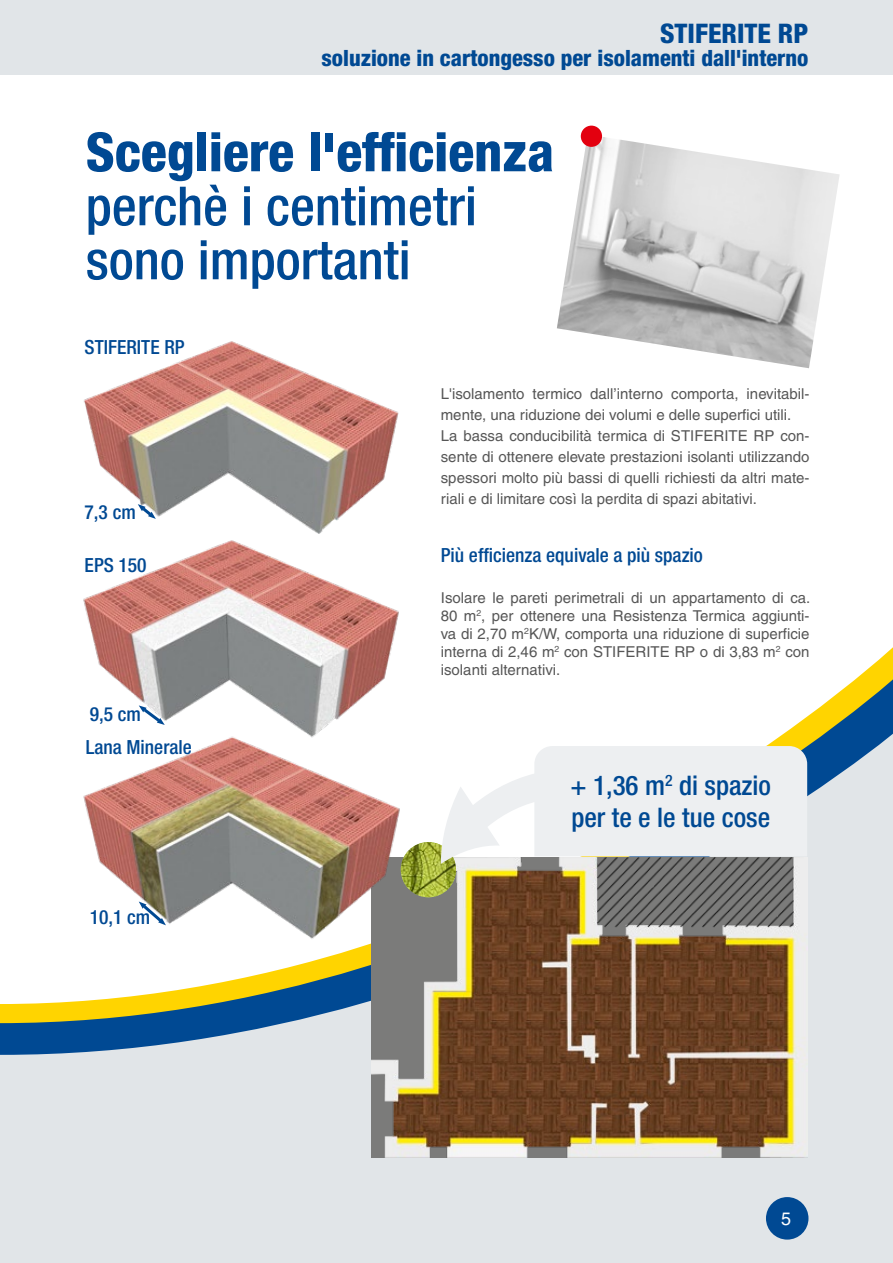
<style>
.page{position:relative;width:893px;height:1263px;background:#fff}
.page>*{position:absolute;margin:0;border:0;box-sizing:border-box;transform-origin:0 0}
.t1{font:500 condensed 54px/54px "Helvetica Neue";color:#004993}
.t2{font:800 condensed 54px "Helvetica Neue";color:#004993}
.t3{font:500 condensed 27px/32.4px "Helvetica Neue";color:#004993}
.t4{font:800 condensed 27px "Helvetica Neue";color:#004993}
.t5{font:800 condensed 22.5px "Helvetica Neue";color:#004993}
.t6{font:500 condensed 19.5px "Helvetica Neue";color:#004993}
.t7{font:18px "Helvetica";color:#fff}
.t8{font:15px/21px "Helvetica";color:#565656}
</style>
<div class="page">
<svg style="left:798px;top:668px;width:95px;height:55px"></svg>
<svg style="left:0;top:723px;width:893px;height:540px;fill:#e1e5e8"></svg>
<div style="left:0;top:0;width:893px;height:74px;background:#e1e5e8"></div>
<div style="left:766px;top:1197px;width:42px;height:42px;background:#004993;border-radius:50%"></div>
<img style="left:372px;top:857px;width:436px;height:301px">
<img style="left:401px;top:842px;width:55px;height:55px;border-radius:28px">
<svg style="left:441px;top:746px;width:366px;height:118px"></svg>
<img style="left:557px;top:135px;width:283px;height:233px">
<div style="left:581px;top:126px;width:21px;height:21px;background:#e3000f;border-radius:50%"></div>
<img style="left:84px;top:341px;width:315px;height:173px">
<img style="left:66px;top:723px;width:335px;height:224px">
<img style="left:65px;top:514px;width:335px;height:231px">
<svg style="left:138px;top:504px;width:18px;height:15px"></svg>
<svg style="left:139px;top:705px;width:26px;height:20px"></svg>
<svg style="left:139px;top:901px;width:27px;height:24px"></svg>
<h2 class="t4" style="left:660px;top:17px;width:150px">STIFERITE RP</h2>
<h3 class="t5" style="left:321px;top:44px;width:488px">soluzione in cartongesso per isolamenti dall'interno</h3>
<h1 class="t2" style="left:86px;top:119px;width:470px">Scegliere l'efficienza</h1>
<h1 class="t1" style="left:86px;top:178px;width:393px">perchè i centimetri sono importanti</h1>
<h3 class="t6" style="left:85px;top:336px;width:101px">STIFERITE RP</h3>
<h3 class="t6" style="left:85px;top:501px;width:53px">7,3 cm</h3>
<h3 class="t6" style="left:85px;top:554px;width:64px">EPS 150</h3>
<h3 class="t6" style="left:90px;top:702px;width:53px">9,5 cm</h3>
<h3 class="t6" style="left:86px;top:735px;width:108px">Lana Minerale</h3>
<h3 class="t6" style="left:90px;top:906px;width:62px">10,1 cm</h3>
<p class="t8" style="left:441px;top:383px;width:370px">L'isolamento termico dall’interno comporta, inevitabil&shy;mente, una riduzione dei volumi e delle superfici utili.<br>La bassa conducibilità termica di STIFERITE RP con&shy;sente di ottenere elevate prestazioni isolanti utilizzando spessori molto più bassi di quelli richiesti da altri mate&shy;riali e di limitare così la perdita di spazi abitativi.</p>
<h3 class="t6" style="left:441px;top:543px;width:264px">Più efficienza equivale a più spazio</h3>
<p class="t8" style="left:441px;top:589px;width:371px;line-height:18px;text-align:justify">Isolare le pareti perimetrali di un appartamento di ca.<br>80 m<sup>2</sup>, per ottenere una Resistenza Termica aggiunti&shy;va di 2,70 m<sup>2</sup>K/W, comporta una riduzione di superficie interna di 2,46 m<sup>2</sup> con STIFERITE RP o di 3,83 m<sup>2</sup> con isolanti alternativi.</p>
<h2 class="t3" style="left:570px;top:769px;width:202px">+ 1,36 m<sup>2</sup> di spazio per te e le tue cose</h2>
<p class="t7" style="left:781px;top:1208px;width:12px">5</p>
</div>
